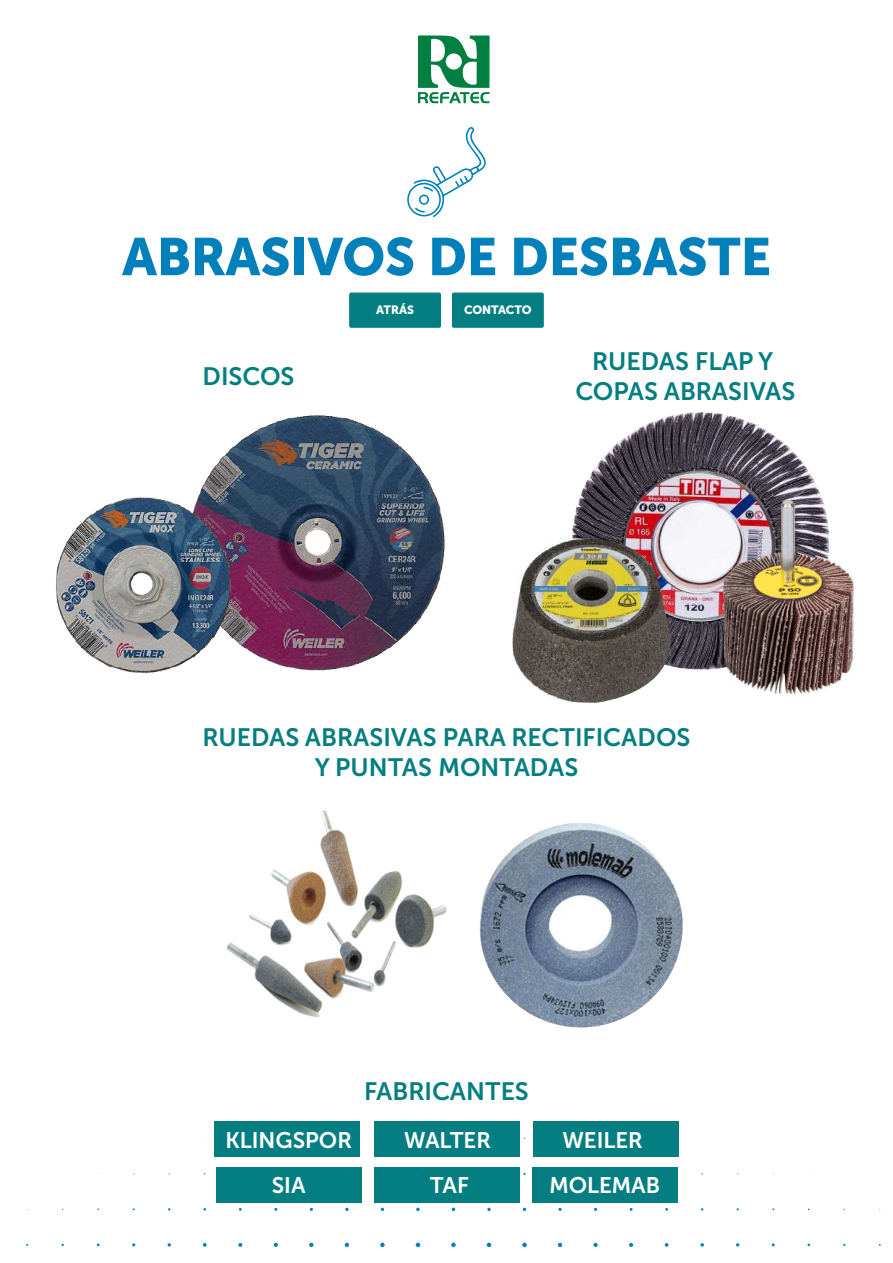
<style>
.page{position:relative;width:893px;height:1263px;background:#fff}
.page>*{position:absolute;margin:0;border:0;box-sizing:border-box;transform-origin:0 0}
.t1{font:52.5px "Museo Sans Cyrl 900";color:#0180bb}
.t2{font:25.05px/30.2px "Museo Sans Cyrl 700";color:#047e80;text-align:center}
.t3{font:22.5px "Museo Sans Cyrl 700";color:#fff}
.t4{font:12px "Museo Sans Cyrl 900";color:#fff}
</style>
<div class="page">
<img style="left:227px;top:810px;width:220px;height:208px">
<svg style="left:418px;top:35px;width:72px;height:68px"></svg>
<svg style="left:407px;top:127px;width:79px;height:90px"></svg>
<div style="left:452px;top:293px;width:92px;height:35px;background:#047e80;border-radius:2px"></div>
<div style="left:349px;top:293px;width:92px;height:35px;background:#047e80;border-radius:2px"></div>
<img style="left:56px;top:415px;width:389px;height:259px">
<img style="left:572px;top:412px;width:257px;height:258px;border-radius:129px">
<img style="left:724px;top:500px;width:129px;height:193px">
<img style="left:513px;top:537px;width:160px;height:166px">
<div style="left:214px;top:1122px;width:146px;height:35px;background:#047e80"></div>
<div style="left:375px;top:1122px;width:145px;height:35px;background:#047e80"></div>
<div style="left:533px;top:1122px;width:146px;height:35px;background:#047e80"></div>
<div style="left:216px;top:1167px;width:145px;height:35px;background:#047e80"></div>
<div style="left:374px;top:1167px;width:146px;height:35px;background:#047e80"></div>
<div style="left:532px;top:1167px;width:146px;height:35px;background:#047e80"></div>
<svg style="left:700px;top:1243px;width:4px;height:4px"></svg>
<svg style="left:665px;top:1243px;width:3px;height:4px"></svg>
<svg style="left:629px;top:1243px;width:4px;height:4px"></svg>
<svg style="left:593px;top:1243px;width:5px;height:4px"></svg>
<svg style="left:558px;top:1243px;width:4px;height:4px"></svg>
<svg style="left:522px;top:1242px;width:5px;height:5px"></svg>
<svg style="left:487px;top:1242px;width:4px;height:5px"></svg>
<svg style="left:451px;top:1242px;width:5px;height:5px"></svg>
<svg style="left:416px;top:1242px;width:4px;height:5px"></svg>
<svg style="left:380px;top:1242px;width:5px;height:5px"></svg>
<svg style="left:345px;top:1243px;width:4px;height:4px"></svg>
<svg style="left:309px;top:1243px;width:5px;height:4px"></svg>
<svg style="left:274px;top:1243px;width:4px;height:4px"></svg>
<svg style="left:238px;top:1243px;width:4px;height:4px"></svg>
<svg style="left:203px;top:1243px;width:4px;height:4px"></svg>
<svg style="left:558px;top:1208px;width:4px;height:3px"></svg>
<svg style="left:487px;top:1208px;width:4px;height:3px"></svg>
<svg style="left:452px;top:1207px;width:3px;height:4px"></svg>
<svg style="left:416px;top:1207px;width:4px;height:4px"></svg>
<svg style="left:345px;top:1208px;width:4px;height:3px"></svg>
<img style="left:479px;top:823px;width:204px;height:204px">
<h1 class="t1" style="left:122px;top:227px;width:650px">ABRASIVOS DE DESBASTE</h1>
<p class="t4" style="left:376px;top:303px;width:39px">ATRÁS</p>
<p class="t4" style="left:464px;top:303px;width:69px">CONTACTO</p>
<p class="t2" style="left:203px;top:361px;width:93px">DISCOS</p>
<p class="t2" style="left:575px;top:346px;width:222px">RUEDAS FLAP Y<br>COPAS ABRASIVAS</p>
<p class="t2" style="left:202px;top:722px;width:489px">RUEDAS ABRASIVAS PARA RECTIFICADOS<br>Y PUNTAS MONTADAS</p>
<p class="t2" style="left:364px;top:1076px;width:166px">FABRICANTES</p>
<p class="t3" style="left:225px;top:1127px;width:128px">KLINGSPOR</p>
<p class="t3" style="left:404px;top:1127px;width:88px">WALTER</p>
<p class="t3" style="left:562px;top:1127px;width:82px">WEILER</p>
<p class="t3" style="left:272px;top:1173px;width:35px">SIA</p>
<p class="t3" style="left:430px;top:1173px;width:40px">TAF</p>
<p class="t3" style="left:549px;top:1173px;width:112px">MOLEMAB</p>
</div>
